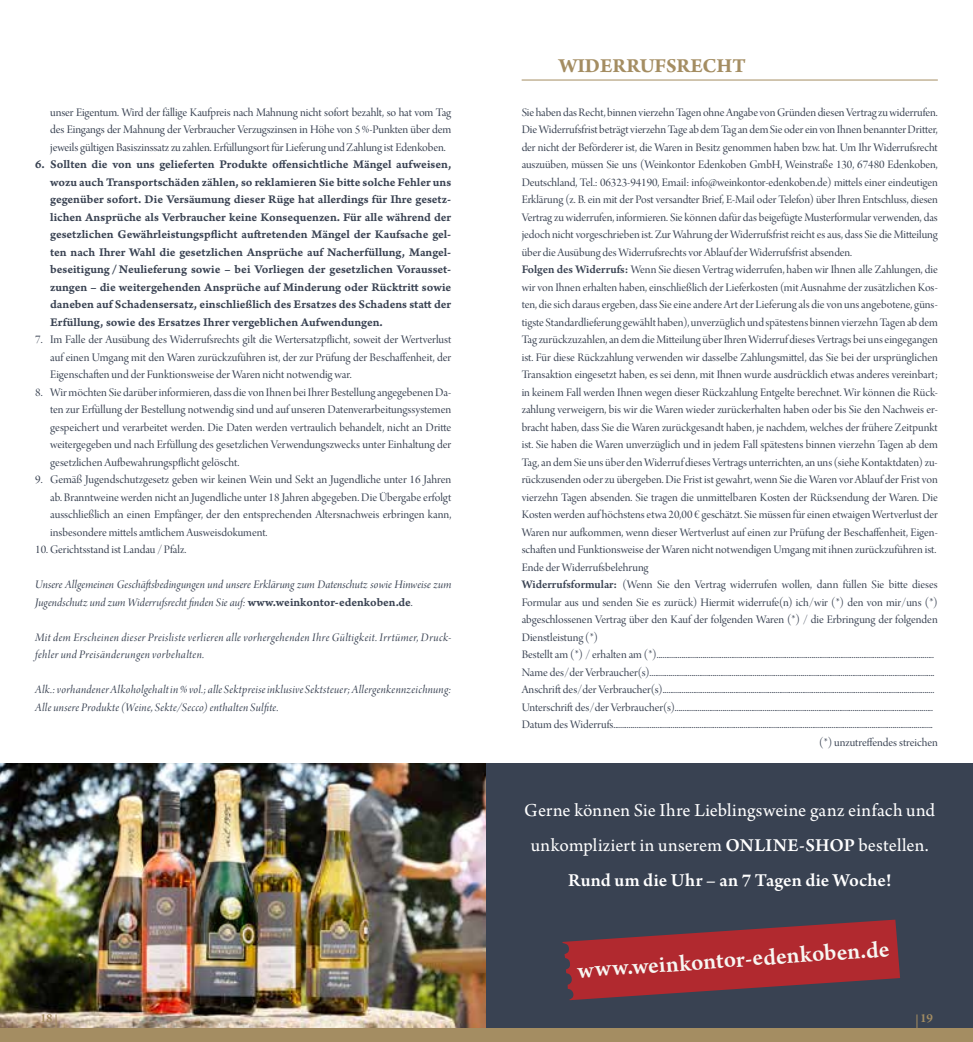
<style>
.page{position:relative;width:973px;height:1042px;background:#fff}
.page>*{position:absolute;margin:0;border:0;box-sizing:border-box;transform-origin:0 0}
.t1{font:600 24.5px "Arno Pro";color:#f7f6f2}
.t2{font:700 21px "Arno Pro";color:#a48d62}
.t3{font:19.25px/35px "Arno Pro";letter-spacing:.005em;color:#fff;text-align:center}
.t4{font:600 13.12px "Arno Pro";color:#a48d62}
.t5{font:12.42px/17.5px "Arno Pro Display";letter-spacing:-.005em;color:#394252;text-align:justify}
.t6{font:12.42px/17.5px "Arno Pro Smbd Caption";letter-spacing:-.005em;color:#394252;text-align:justify}
.t7{font:12.25px "Arno Pro Display";letter-spacing:-.005em;color:#394252}
.t8{font:12.25px/17.5px "Arno Pro Italic Display";letter-spacing:.02em;color:#394252}
.s1{font-family:"Arno Pro Smbd Caption"}
.s2{font-family:"Arno Pro Display"}
.s3{font-family:"Arno Pro";font-weight:600}
.s4{font-weight:600}
</style>
<div class="page">
<img style="left:0;top:763px;width:486px;height:266px">
<div style="left:486px;top:763px;width:486px;height:266px;background:#394252"></div>
<svg style="left:562px;top:919px;width:337px;height:81px"></svg>
<div style="left:0;top:1029px;width:972px;height:13px;background:#a48d62"></div>
<hr style="left:521px;top:80px;width:416px;height:1px;background:#a48d62">
<svg style="left:56px;top:1014px;width:1px;height:15px"></svg>
<svg style="left:916px;top:1014px;width:1px;height:15px"></svg>
<p class="t5" style="left:50px;top:104px;width:402px">unser Eigentum. Wird der fällige Kaufpreis nach Mahnung nicht sofort bezahlt, so hat vom Tag des Eingangs der Mahnung der Verbraucher Verzugszinsen in Höhe von 5%-Punkten über dem jeweils gültigen Basiszinssatz zu zahlen. Erfüllungsort für Lieferung und Zahlung ist Edenkoben.</p>
<p class="t6" style="left:50px;top:156px;width:402px;text-indent:-15px">6. Sollten die von uns gelieferten Produkte offensichtliche Mängel aufweisen, wozu auch Transportschäden zählen, so reklamieren Sie bitte solche Fehler uns gegenüber sofort. Die Versäumung dieser Rüge hat allerdings für Ihre gesetz&shy;lichen Ansprüche als Verbraucher keine Konsequenzen. Für alle während der gesetzlichen Gewährleistungspflicht auftretenden Mängel der Kaufsache gel&shy;ten nach Ihrer Wahl die gesetzlichen Ansprüche auf Nacherfüllung, Mangel&shy;beseitigung /Neulieferung sowie – bei Vorliegen der gesetzlichen Vorausset&shy;zungen – die weitergehenden Ansprüche auf Minderung oder Rücktritt sowie daneben auf Schadensersatz, einschließlich des Ersatzes des Schadens statt der Erfüllung, sowie des Ersatzes Ihrer vergeblichen Aufwendungen.</p>
<p class="t5" style="left:50px;top:331px;width:402px;text-indent:-15px">7. Im Falle der Ausübung des Widerrufsrechts gilt die Wertersatzpflicht, soweit der Wertverlust auf einen Umgang mit den Waren zurückzuführen ist, der zur Prüfung der Beschaffenheit, der Eigenschaften und der Funktionsweise der Waren nicht notwendig war.</p>
<p class="t5" style="left:50px;top:384px;width:402px;text-indent:-15px">8. Wir möchten Sie darüber informieren, dass die von Ihnen bei Ihrer Bestellung angegebenen Da&shy;ten zur Erfüllung der Bestellung notwendig sind und auf unseren Datenverarbeitungssystemen gespeichert und verarbeitet werden. Die Daten werden vertraulich behandelt, nicht an Dritte weitergegeben und nach Erfüllung des gesetzlichen Verwendungszwecks unter Einhaltung der gesetzlichen Aufbewahrungspflicht gelöscht.</p>
<p class="t5" style="left:50px;top:471px;width:402px;text-indent:-15px">9. Gemäß Jugendschutzgesetz geben wir keinen Wein und Sekt an Jugendliche unter 16 Jahren ab. Branntweine werden nicht an Jugendliche unter 18 Jahren abgegeben. Die Übergabe erfolgt ausschließlich an einen Empfänger, der den entsprechenden Altersnachweis erbringen kann,</p>
<p class="t7" style="left:50px;top:525px;width:219px">insbesondere mittels amtlichem Ausweisdokument.</p>
<p class="t7" style="left:35px;top:543px;width:153px">10. Gerichtsstand ist Landau /Pfalz.</p>
<p class="t8" style="left:35px;top:576px;width:417px">Unsere Allgemeinen Geschäftsbedingungen und unsere Erklärung zum Datenschutz sowie Hinweise zum<br>Jugendschutz und zum Widerrufsrecht finden Sie auf: <span class="s1">www.weinkontor-edenkoben.de</span><span class="s2">.</span></p>
<p class="t8" style="left:35px;top:629px;width:417px">Mit dem Erscheinen dieser Preisliste verlieren alle vorhergehenden Ihre Gültigkeit. Irrtümer, Druck&shy;fehler und Preisänderungen vorbehalten.</p>
<p class="t8" style="left:35px;top:681px;width:417px">Alk.: vorhandener Alkoholgehalt in% vol.; alle Sektpreise inklusive Sektsteuer; Allergenkennzeichnung:<br>Alle unsere Produkte (Weine, Sekte/Secco) enthalten Sulfite.</p>
<h2 class="t2" style="left:558px;top:53px;width:188px">WIDERRUFSRECHT</h2>
<p class="t7" style="left:521px;top:105px;width:417px">Sie haben das Recht, binnen vierzehn Tagen ohne Angabe von Gründen diesen Vertrag zu widerrufen.</p>
<p class="t7" style="left:521px;top:123px;width:417px">Die Widerrufsfrist beträgt vierzehn Tage ab dem Tag an dem Sie oder ein von Ihnen benannter Dritter,</p>
<p class="t7" style="left:521px;top:140px;width:417px">der nicht der Beförderer ist, die Waren in Besitz genommen haben bzw. hat. Um Ihr Widerrufsrecht</p>
<p class="t7" style="left:521px;top:158px;width:417px">auszuüben, müssen Sie uns (Weinkontor Edenkoben GmbH, Weinstraße 130, 67480 Edenkoben,</p>
<p class="t7" style="left:521px;top:175px;width:417px">Deutschland, Tel.: 06323-94190, Email: info@weinkontor-edenkoben.de) mittels einer eindeutigen</p>
<p class="t7" style="left:521px;top:193px;width:417px">Erklärung (z. B. ein mit der Post versandter Brief, E-Mail oder Telefon) über Ihren Entschluss, diesen</p>
<p class="t7" style="left:521px;top:210px;width:417px">Vertrag zu widerrufen, informieren. Sie können dafür das beigefügte Musterformular verwenden, das</p>
<p class="t7" style="left:521px;top:228px;width:417px">jedoch nicht vorgeschrieben ist. Zur Wahrung der Widerrufsfrist reicht es aus, dass Sie die Mitteilung</p>
<p class="t7" style="left:521px;top:245px;width:332px">über die Ausübung des Widerrufsrechts vor Ablauf der Widerrufsfrist absenden.</p>
<p class="t7" style="left:521px;top:263px;width:417px"><span class="s3">Folgen des Widerrufs:</span> Wenn Sie diesen Vertrag widerrufen, haben wir Ihnen alle Zahlungen, die</p>
<p class="t7" style="left:521px;top:280px;width:417px">wir von Ihnen erhalten haben, einschließlich der Lieferkosten (mit Ausnahme der zusätzlichen Kos-</p>
<p class="t7" style="left:521px;top:298px;width:417px">ten, die sich daraus ergeben, dass Sie eine andere Art der Lieferung als die von uns angebotene, güns-</p>
<p class="t7" style="left:521px;top:315px;width:417px">tigste Standardlieferung gewählt haben), unverzüglich und spätestens binnen vierzehn Tagen ab dem</p>
<p class="t7" style="left:521px;top:333px;width:417px">Tag zurückzuzahlen, an dem die Mitteilung über Ihren Widerruf dieses Vertrags bei uns eingegangen</p>
<p class="t7" style="left:521px;top:350px;width:417px">ist. Für diese Rückzahlung verwenden wir dasselbe Zahlungsmittel, das Sie bei der ursprünglichen</p>
<p class="t7" style="left:521px;top:368px;width:417px">Transaktion eingesetzt haben, es sei denn, mit Ihnen wurde ausdrücklich etwas anderes vereinbart;</p>
<p class="t7" style="left:521px;top:385px;width:417px">in keinem Fall werden Ihnen wegen dieser Rückzahlung Entgelte berechnet. Wir können die Rück-</p>
<p class="t7" style="left:521px;top:403px;width:417px">zahlung verweigern, bis wir die Waren wieder zurückerhalten haben oder bis Sie den Nachweis er-</p>
<p class="t7" style="left:521px;top:420px;width:417px">bracht haben, dass Sie die Waren zurückgesandt haben, je nachdem, welches der frühere Zeitpunkt</p>
<p class="t7" style="left:521px;top:438px;width:417px">ist. Sie haben die Waren unverzüglich und in jedem Fall spätestens binnen vierzehn Tagen ab dem</p>
<p class="t7" style="left:521px;top:455px;width:417px">Tag, an dem Sie uns über den Widerruf dieses Vertrags unterrichten, an uns (siehe Kontaktdaten) zu-</p>
<p class="t7" style="left:521px;top:473px;width:417px">rückzusenden oder zu übergeben. Die Frist ist gewahrt, wenn Sie die Waren vor Ablauf der Frist von</p>
<p class="t7" style="left:521px;top:490px;width:417px">vierzehn Tagen absenden. Sie tragen die unmittelbaren Kosten der Rücksendung der Waren. Die</p>
<p class="t7" style="left:521px;top:508px;width:417px">Kosten werden auf höchstens etwa 20,00 € geschätzt. Sie müssen für einen etwaigen Wertverlust der</p>
<p class="t7" style="left:521px;top:525px;width:417px">Waren nur aufkommen, wenn dieser Wertverlust auf einen zur Prüfung der Beschaffenheit, Eigen-</p>
<p class="t7" style="left:521px;top:543px;width:416px">schaften und Funktionsweise der Waren nicht notwendigen Umgang mit ihnen zurückzuführen ist.</p>
<p class="t7" style="left:521px;top:560px;width:128px">Ende der Widerrufsbelehrung</p>
<p class="t7" style="left:521px;top:578px;width:417px"><span class="s3">Widerrufsformular:</span> (Wenn Sie den Vertrag widerrufen wollen, dann füllen Sie bitte dieses</p>
<p class="t7" style="left:521px;top:595px;width:417px">Formular aus und senden Sie es zurück) Hiermit widerrufe(n) ich/wir (*) den von mir/uns (*)</p>
<p class="t7" style="left:521px;top:613px;width:417px">abgeschlossenen Vertrag über den Kauf der folgenden Waren (*) / die Erbringung der folgenden</p>
<p class="t7" style="left:521px;top:630px;width:78px">Dienstleistung (*)</p>
<p class="t7" style="left:521px;top:648px;width:414px">Bestellt am (*) / erhalten am (*).................................................................................................................................................</p>
<p class="t7" style="left:521px;top:665px;width:414px">Name des/der Verbraucher(s).....................................................................................................................................................</p>
<p class="t7" style="left:521px;top:683px;width:414px">Anschrift des/der Verbraucher(s)..............................................................................................................................................</p>
<p class="t7" style="left:521px;top:700px;width:413px">Unterschrift des/der Verbraucher(s).......................................................................................................................................</p>
<p class="t7" style="left:521px;top:718px;width:412px">Datum des Widerrufs.......................................................................................................................................................................</p>
<p class="t7" style="left:819px;top:735px;width:120px">(*) unzutreffendes streichen</p>
<h3 class="t3" style="left:524px;top:793px;width:412px">Gerne können Sie Ihre Lieblingsweine ganz einfach und unkompliziert in unserem <span class="s4">ONLINE-SHOP</span> bestellen.<br><span class="s4">Rund um die Uhr – an 7 Tagen die Woche!</span></h3>
<h1 class="t1" style="left:576px;top:956px;width:314px;rotate:-4deg">www.weinkontor-edenkoben.de</h1>
<p class="t4" style="left:40px;top:1011px;width:14px">18</p>
<p class="t4" style="left:920px;top:1011px;width:14px">19</p>
</div>
